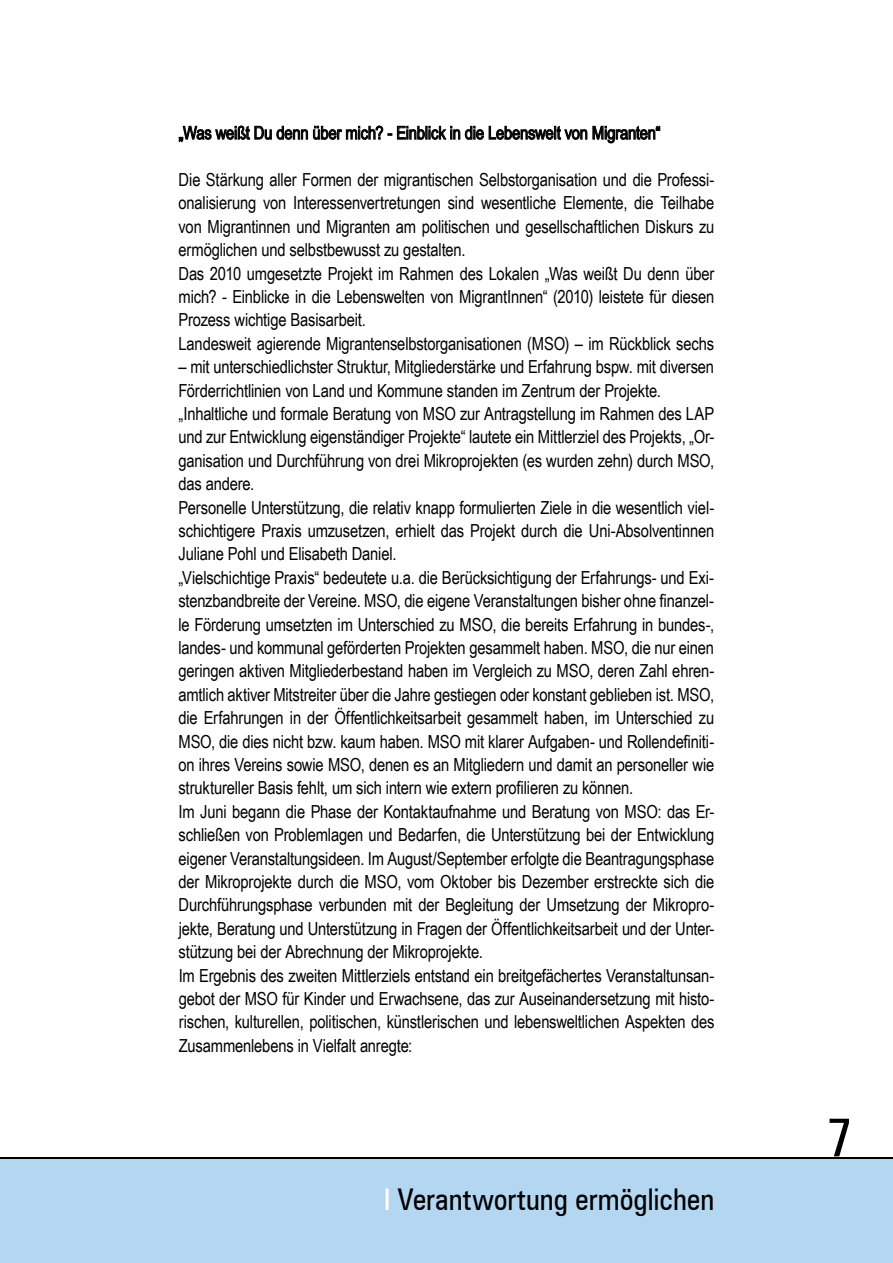
<style>
.page{position:relative;width:893px;height:1263px;background:#fff}
.page>*{position:absolute;margin:0;border:0;box-sizing:border-box;transform-origin:0 0}
.t1{font:condensed 54px "Zurich BT";color:#000}
.t2{font:condensed 30px "Zurich BT";color:#000}
.t3{font:18px/23.4px "Arial Narrow";letter-spacing:-.01em;color:#000}
.s1{color:#fff}
</style>
<div class="page">
<div style="left:0;top:1158px;width:893px;height:105px;background:#b3d6f1"></div>
<svg style="left:178px;top:125px;width:483px;height:19px"></svg>
<hr style="left:0;top:1157px;width:893px;height:2px;background:#000">
<p class="t3" style="left:179px;top:120px;width:483px">„Was weißt Du denn über mich? - Einblick in die Lebenswelt von Migranten“</p>
<p class="t3" style="left:178px;top:167px;width:537px">Die Stärkung aller Formen der migrantischen Selbstorganisation und die Professi&shy;onalisierung von Interessenvertretungen sind wesentliche Elemente, die Teilhabe von Migrantinnen und Migranten am politischen und gesellschaftlichen Diskurs zu ermöglichen und selbstbewusst zu gestalten.<br>Das 2010 umgesetzte Projekt im Rahmen des Lokalen „Was weißt Du denn über mich? - Einblicke in die Lebenswelten von MigrantInnen“ (2010) leistete für diesen Prozess wichtige Basisarbeit.<br>Landesweit agierende Migrantenselbstorganisationen (MSO) – im Rückblick sechs</p>
<p class="t3" style="left:178px;top:354px;width:538px">– mit unterschiedlichster Struktur, Mitgliederstärke und Erfahrung bspw. mit diversen Förderrichtlinien von Land und Kommune standen im Zentrum der Projekte. „Inhaltliche und formale Beratung von MSO zur Antragstellung im Rahmen des LAP und zur Entwicklung eigenständiger Projekte“ lautete ein Mittlerziel des Projekts, „Or&shy;ganisation und Durchführung von drei Mikroprojekten (es wurden zehn) durch MSO, das andere.<br>Personelle Unterstützung, die relativ knapp formulierten Ziele in die wesentlich viel&shy;schichtigere Praxis umzusetzen, erhielt das Projekt durch die Uni-Absolventinnen Juliane Pohl und Elisabeth Daniel.<br>„Vielschichtige Praxis“ bedeutete u.a. die Berücksichtigung der Erfahrungs- und Exi&shy;stenzbandbreite der Vereine. MSO, die eigene Veranstaltungen bisher ohne finanzel&shy;le Förderung umsetzten im Unterschied zu MSO, die bereits Erfahrung in bundes-, landes- und kommunal geförderten Projekten gesammelt haben. MSO, die nur einen geringen aktiven Mitgliederbestand haben im Vergleich zu MSO, deren Zahl ehren&shy;amtlich aktiver Mitstreiter über die Jahre gestiegen oder konstant geblieben ist. MSO, die Erfahrungen in der Öffentlichkeitsarbeit gesammelt haben, im Unterschied zu MSO, die dies nicht bzw. kaum haben. MSO mit klarer Aufgaben- und Rollendefiniti&shy;on ihres Vereins sowie MSO, denen es an Mitgliedern und damit an personeller wie struktureller Basis fehlt, um sich intern wie extern profilieren zu können.<br>Im Juni begann die Phase der Kontaktaufnahme und Beratung von MSO: das Er&shy;schließen von Problemlagen und Bedarfen, die Unterstützung bei der Entwicklung eigener Veranstaltungsideen. Im August/September erfolgte die Beantragungsphase der Mikroprojekte durch die MSO, vom Oktober bis Dezember erstreckte sich die Durchführungsphase verbunden mit der Begleitung der Umsetzung der Mikropro&shy;jekte, Beratung und Unterstützung in Fragen der Öffentlichkeitsarbeit und der Unter&shy;stützung bei der Abrechnung der Mikroprojekte.<br>Im Ergebnis des zweiten Mittlerziels entstand ein breitgefächertes Veranstaltunsan&shy;gebot der MSO für Kinder und Erwachsene, das zur Auseinandersetzung mit histo&shy;rischen, kulturellen, politischen, künstlerischen und lebensweltlichen Aspekten des Zusammenlebens in Vielfalt anregte:</p>
<h2 class="t2" style="left:384px;top:1181px;width:332px"><span class="s1">I</span> Verantwortung ermöglichen</h2>
<h1 class="t1" style="left:827px;top:1104px;width:27px">7</h1>
</div>
